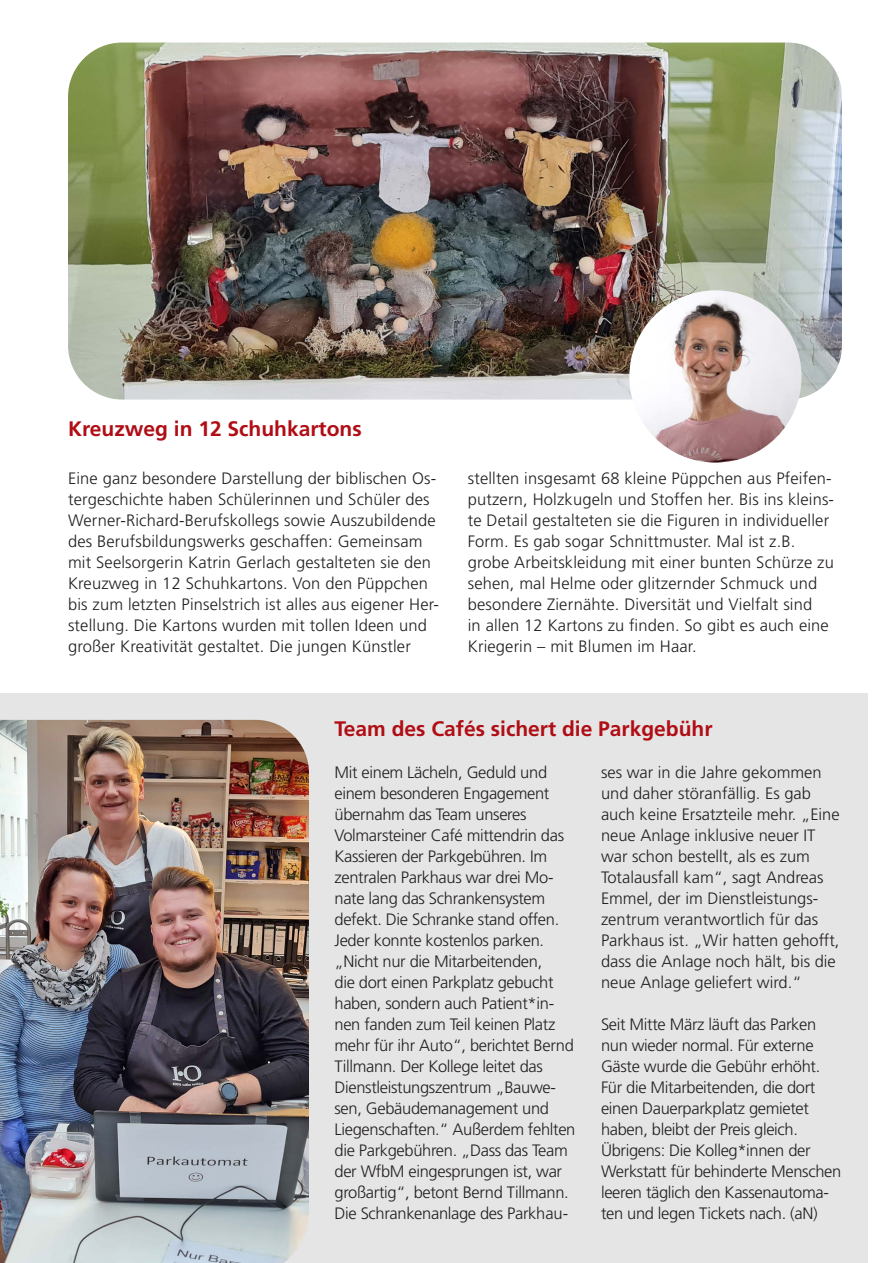
<style>
.page{position:relative;width:893px;height:1263px;background:#fff}
.page>*{position:absolute;margin:0;border:0;box-sizing:border-box;transform-origin:0 0}
.t1{font:700 21px "Frutiger LT Std";color:#b00d15}
.t2{font:300 16.5px/21px "Frutiger LT Std";color:#231f20}
.t3{font:300 16.5px/21px "Frutiger LT Std";letter-spacing:-.02em;color:#231f20}
</style>
<div class="page">
<div style="left:0;top:694px;width:867px;height:569px;background:#e5e5e5"></div>
<img style="left:68px;top:43px;width:774px;height:357px">
<img style="left:629px;top:290px;width:172px;height:173px;border-radius:86px">
<img style="left:0;top:720px;width:309px;height:543px">
<p class="t1" style="left:68px;top:417px;width:295px">Kreuzweg in 12 Schuhkartons</p>
<p class="t2" style="left:68px;top:468px;width:372px">Eine ganz besondere Darstellung der biblischen Os&shy;tergeschichte haben Schülerinnen und Schüler des Werner-Richard-Berufskollegs sowie Auszubildende des Berufsbildungswerks geschaffen: Gemeinsam mit Seelsorgerin Katrin Gerlach gestalteten sie den Kreuzweg in 12 Schuhkartons. Von den Püppchen bis zum letzten Pinselstrich ist alles aus eigener Her&shy;stellung. Die Kartons wurden mit tollen Ideen und großer Kreativität gestaltet. Die jungen Künstler</p>
<p class="t2" style="left:468px;top:468px;width:368px">stellten insgesamt 68 kleine Püppchen aus Pfeifen&shy;putzern, Holzkugeln und Stoffen her. Bis ins kleins&shy;te Detail gestalteten sie die Figuren in individueller Form. Es gab sogar Schnittmuster. Mal ist z.B. grobe Arbeitskleidung mit einer bunten Schürze zu sehen, mal Helme oder glitzernder Schmuck und besondere Ziernähte. Diversität und Vielfalt sind<br>in allen 12 Kartons zu finden. So gibt es auch eine Kriegerin – mit Blumen im Haar.</p>
<p class="t1" style="left:334px;top:716px;width:380px">Team des Cafés sichert die Parkgebühr</p>
<p class="t3" style="left:334px;top:762px;width:242px">Mit einem Lächeln, Geduld und einem besonderen Engagement übernahm das Team unseres<br>Volmarsteiner Café mittendrin das<br>Kassieren der Parkgebühren. Im zentralen Parkhaus war drei Mo&shy;nate lang das Schrankensystem defekt. Die Schranke stand offen.<br>Jeder konnte kostenlos parken. „Nicht nur die Mitarbeitenden,<br>die dort einen Parkplatz gebucht haben, sondern auch Patient*in&shy;nen fanden zum Teil keinen Platz mehr für ihr Auto“, berichtet Bernd<br>Tillmann. Der Kollege leitet das<br>Dienstleistungszentrum „Bauwe&shy;sen, Gebäudemanagement und<br>Liegenschaften.“ Außerdem fehlten die Parkgebühren. „Dass das Team der WfbM eingesprungen ist, war großartig“, betont Bernd Tillmann.</p>
<p class="t3" style="left:334px;top:1203px;width:235px">Die Schrankenanlage des Parkhau-</p>
<p class="t2" style="left:601px;top:762px;width:240px">ses war in die Jahre gekommen und daher störanfällig. Es gab auch keine Ersatzteile mehr. „Eine neue Anlage inklusive neuer IT war schon bestellt, als es zum<br>Totalausfall kam“, sagt Andreas<br>Emmel, der im Dienstleistungs&shy;zentrum verantwortlich für das<br>Parkhaus ist. „Wir hatten gehofft, dass die Anlage noch hält, bis die neue Anlage geliefert wird.“</p>
<p class="t3" style="left:601px;top:1014px;width:242px">Seit Mitte März läuft das Parken nun wieder normal. Für externe<br>Gäste wurde die Gebühr erhöht.<br>Für die Mitarbeitenden, die dort einen Dauerparkplatz gemietet haben, bleibt der Preis gleich.<br>Übrigens: Die Kolleg*innen der<br>Werkstatt für behinderte Menschen leeren täglich den Kassenautoma&shy;ten und legen Tickets nach. (aN)</p>
</div>
